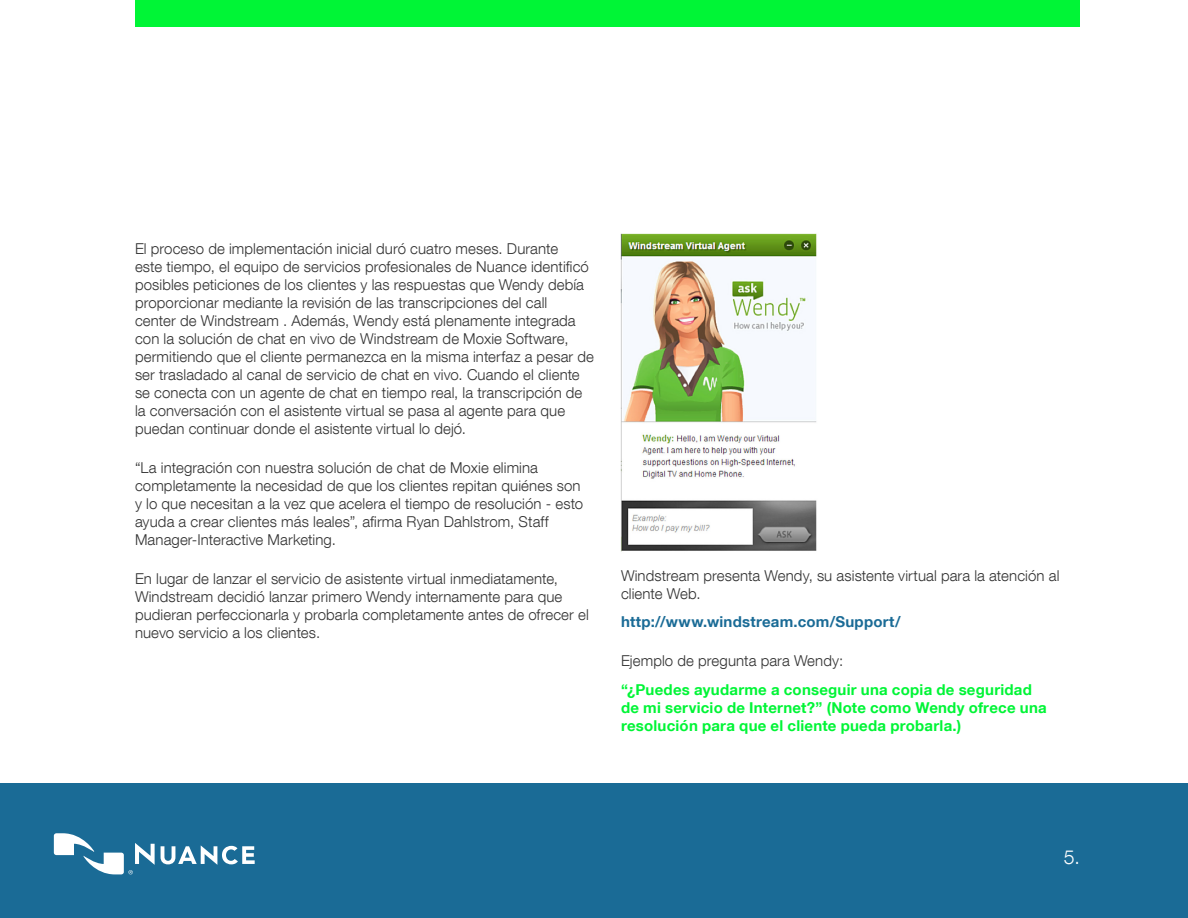
<style>
.page{position:relative;width:1188px;height:918px;background:#fff}
.page>*{position:absolute;margin:0;border:0;box-sizing:border-box;transform-origin:0 0}
.t1{font:300 19.5px "Helvetica Neue LT Com";color:#fff}
.t2{font:300 15px/18px "Helvetica Neue LT Com";letter-spacing:.01em;color:#333}
.t3{font:700 15px/18px "Helvetica Neue LT Com";letter-spacing:.015em;color:#00f536}
.t4{font:700 15px "Helvetica Neue LT Com";letter-spacing:.02em;color:#1a6b96}
</style>
<div class="page">
<div style="left:0;top:783px;width:1188px;height:135px;background:#1a6b96"></div>
<svg style="left:161px;top:845px;width:94px;height:20px"></svg>
<svg style="left:54px;top:833px;width:101px;height:41px"></svg>
<div style="left:135px;top:0;width:945px;height:27px;background:#00f536"></div>
<img style="left:620px;top:233px;width:197px;height:319px">
<p class="t2" style="left:135px;top:239px;width:461px">El proceso de implementación inicial duró cuatro meses. Durante<br>este tiempo, el equipo de servicios profesionales de Nuance identificó posibles peticiones de los clientes y las respuestas que Wendy debía proporcionar mediante la revisión de las transcripciones del call<br>center de Windstream . Además, Wendy está plenamente integrada con la solución de chat en vivo de Windstream de Moxie Software, permitiendo que el cliente permanezca en la misma interfaz a pesar de ser trasladado al canal de servicio de chat en vivo. Cuando el cliente se conecta con un agente de chat en tiempo real, la transcripción de la conversación con el asistente virtual se pasa al agente para que puedan continuar donde el asistente virtual lo dejó.</p>
<p class="t2" style="left:135px;top:458px;width:450px">“La integración con nuestra solución de chat de Moxie elimina completamente la necesidad de que los clientes repitan quiénes son y lo que necesitan a la vez que acelera el tiempo de resolución - esto ayuda a crear clientes más leales”, afirma Ryan Dahlstrom, Staff Manager-Interactive Marketing.</p>
<p class="t2" style="left:135px;top:569px;width:455px">En lugar de lanzar el servicio de asistente virtual inmediatamente, Windstream decidió lanzar primero Wendy internamente para que pudieran perfeccionarla y probarla completamente antes de ofrecer el nuevo servicio a los clientes.</p>
<p class="t2" style="left:621px;top:566px;width:440px">Windstream presenta Wendy, su asistente virtual para la atención al cliente Web.</p>
<p class="t4" style="left:621px;top:613px;width:281px">http://www.windstream.com/Support/</p>
<p class="t2" style="left:621px;top:652px;width:224px">Ejemplo de pregunta para Wendy:</p>
<p class="t3" style="left:621px;top:680px;width:427px">“¿Puedes ayudarme a conseguir una copia de seguridad de mi servicio de Internet?” (Note como Wendy ofrece una resolución para que el cliente pueda probarla.)</p>
<h1 class="t1" style="left:1064px;top:845px;width:18px">5.</h1>
</div>
